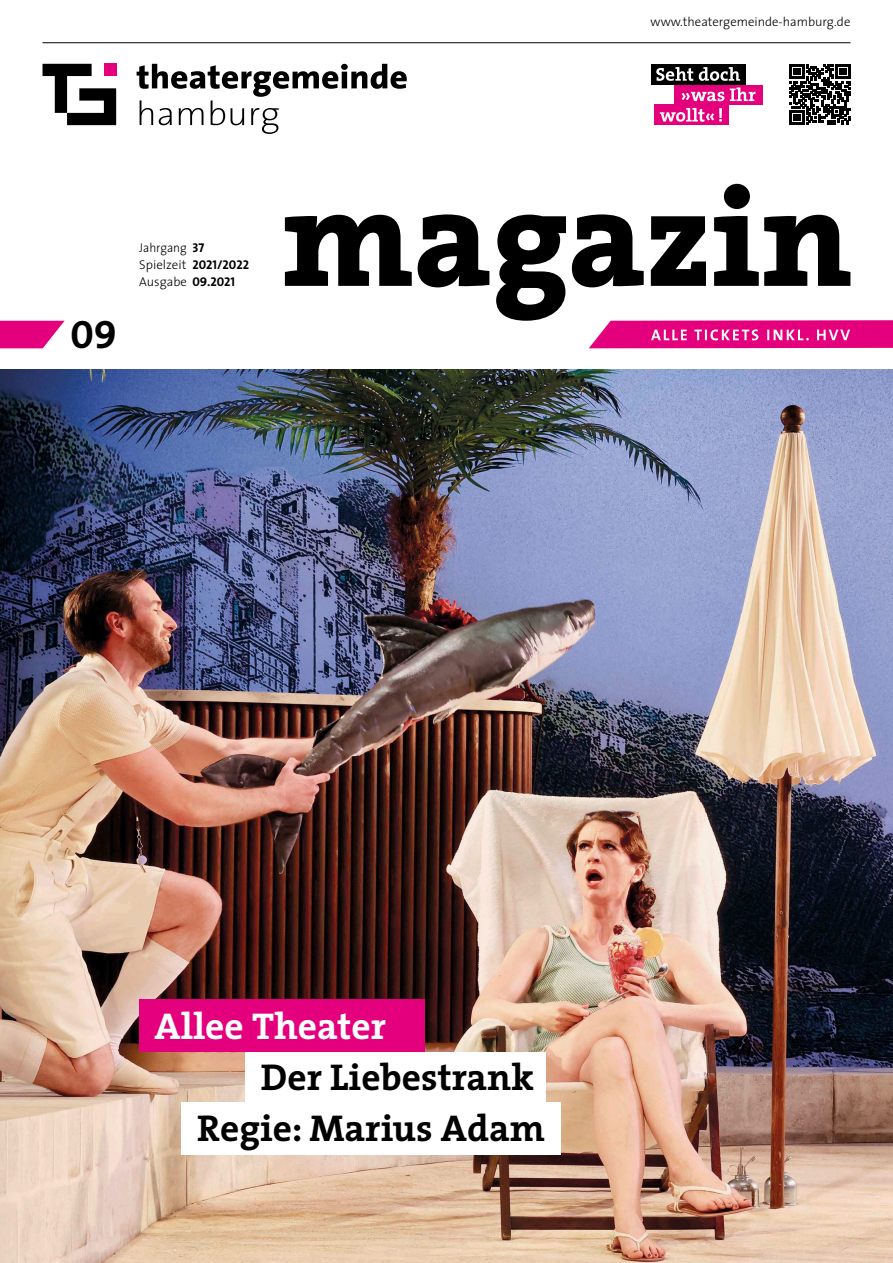
<style>
.page{position:relative;width:893px;height:1263px;background:#fff}
.page>*{position:absolute;margin:0;border:0;box-sizing:border-box;transform-origin:0 0}
.t1{font:39.75px "The Sans Bold Caps";color:#000}
.t2{font:700 37.5px/51px "The Serif";color:#000;text-align:right}
.t3{font:700 37.5px "The Serif";color:#fff}
.t4{font:300 12.75px/17.1px "The Sans";color:#000;scale:.94 1}
.t5{font:300 12.75px "The Sans";color:#000}
.s1{font-family:"The Sans Bold Caps";font-weight:400}
</style>
<div class="page">
<hr style="left:43px;top:42px;width:807px;height:1px;background:#000">
<svg style="left:137px;top:64px;width:270px;height:70px"></svg>
<svg style="left:43px;top:64px;width:73px;height:61px"></svg>
<svg style="left:285px;top:184px;width:565px;height:137px"></svg>
<div style="left:651px;top:64px;width:94px;height:21px;background:#000"></div>
<div style="left:674px;top:85px;width:88px;height:19px;background:#e4007d"></div>
<div style="left:654px;top:104px;width:75px;height:21px;background:#e4007d"></div>
<svg style="left:660px;top:108px;width:62px;height:14px"></svg>
<svg style="left:681px;top:87px;width:75px;height:14px"></svg>
<svg style="left:656px;top:67px;width:84px;height:14px"></svg>
<svg style="left:790px;top:64px;width:60px;height:61px"></svg>
<svg style="left:0;top:321px;width:65px;height:27px"></svg>
<svg style="left:589px;top:320px;width:304px;height:28px;background:#e7228e"></svg>
<img style="left:0;top:370px;width:893px;height:893px">
<div style="left:139px;top:999px;width:286px;height:53px;background:#e4007d"></div>
<div style="left:246px;top:1052px;width:300px;height:52px;background:#fff"></div>
<div style="left:182px;top:1103px;width:379px;height:52px;background:#fff"></div>
<h1 class="t1" style="left:70px;top:301px;width:48px">09</h1>
<p class="t4" style="left:139px;top:238px;width:118px">Jahrgang <span class="s1">37<br></span>Spielzeit <span class="s1">2021/2022<br></span>Ausgabe <span class="s1">09.2021</span></p>
<p class="t5" style="left:650px;top:11px;width:201px">www.theatergemeinde-hamburg.de</p>
<h2 class="t3" style="left:155px;top:995px;width:233px">Allee Theater</h2>
<h2 class="t2" style="left:197px;top:1051px;width:349px">Der Liebestrank<br>Regie: Marius Adam</h2>
</div>
